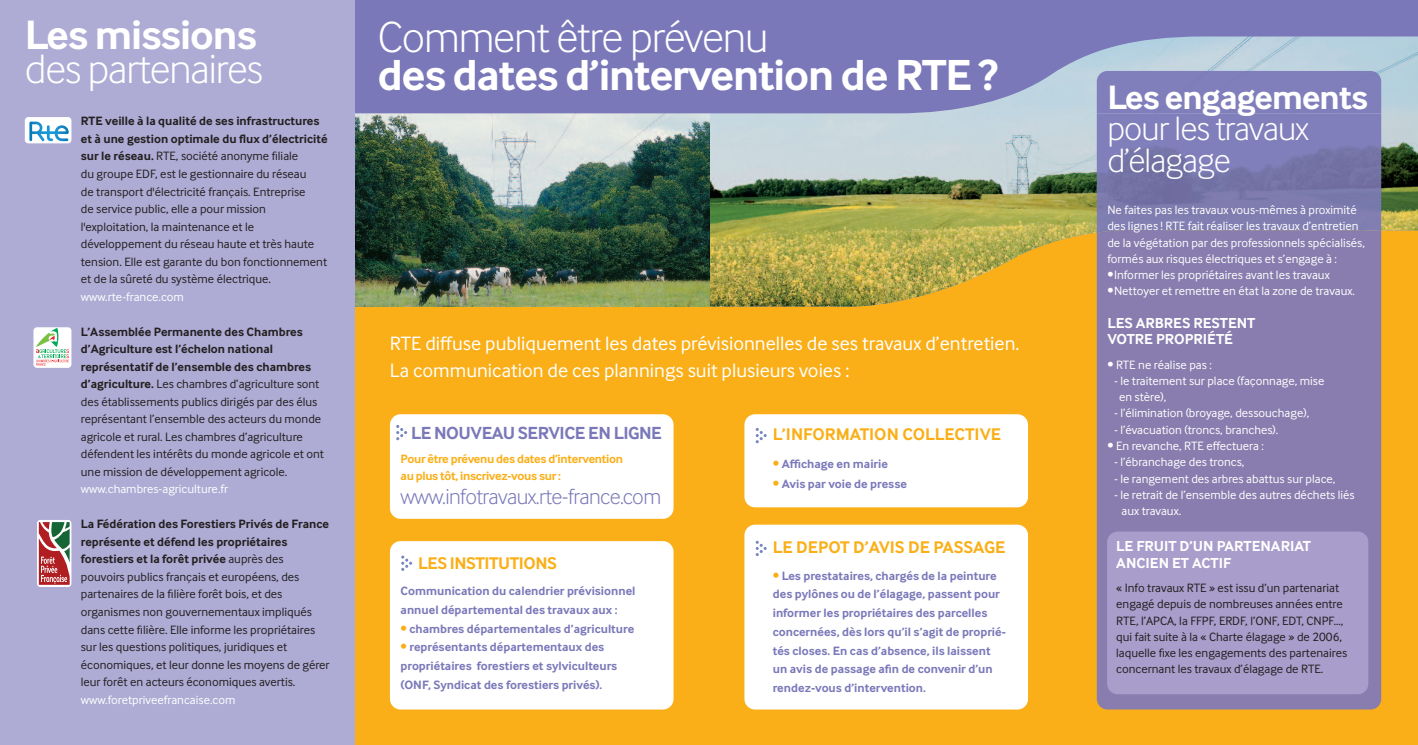
<style>
.page{position:relative;width:1418px;height:745px;background:#fff}
.page>*{position:absolute;margin:0;border:0;box-sizing:border-box;transform-origin:0 0}
.t1{font:700 45px "Inter Face";letter-spacing:-.025em;color:#fff}
.t2{font:300 45px "Inter Face";letter-spacing:-.025em;color:#fff}
.t3{font:300 42.5px "Inter Face";letter-spacing:-.025em;color:#fff}
.t4{font:700 42.5px "Inter Face";letter-spacing:-.025em;color:#fff}
.t5{font:300 35px/31.2px "Inter Face";letter-spacing:-.025em;color:#fff}
.t6{font:700 35px "Inter Face";letter-spacing:-.025em;color:#fff}
.t7{font:300 22.5px "Inter Face";letter-spacing:-.025em;color:#7a78b9}
.t8{font:20px/26.2px "Inter Face";color:#fff}
.t9{font:700 18.12px "Inter Face";letter-spacing:-.025em;color:#7a78b9}
.t10{font:700 17.5px "Inter Face";color:#faaf18}
.t11{font:700 17.5px "Inter Face";letter-spacing:-.025em;color:#faaf18}
.t12{font:700 15px/16.2px "Inter Face";color:#fff}
.t13{font:12.5px/17.5px "Inter Face";color:#231f20}
.t14{font:12.5px/16.2px "Inter Face";color:#fff}
.t15{font:700 12.5px/18.8px "Inter Face";color:#7a78b9}
.t16{font:700 12.5px/17.5px "Inter Face";letter-spacing:-.025em;color:#faaf18}
.s1{font-weight:700}
.s2{color:#faaf18}
</style>
<div class="page">
<div style="left:354px;top:159px;width:1063px;height:585px;background:#faaf18"></div>
<div style="left:390px;top:540px;width:283px;height:169px;background:#fff;border-radius:11px"></div>
<div style="left:390px;top:414px;width:283px;height:104px;background:#fff;border-radius:11px"></div>
<div style="left:744px;top:414px;width:284px;height:93px;background:#fff;border-radius:11px"></div>
<div style="left:744px;top:524px;width:284px;height:185px;background:#fff;border-radius:11px"></div>
<img style="left:354px;top:113px;width:1063px;height:194px">
<svg style="left:396px;top:425px;width:11px;height:15px"></svg>
<svg style="left:401px;top:555px;width:11px;height:15px"></svg>
<svg style="left:755px;top:428px;width:11px;height:15px"></svg>
<svg style="left:755px;top:540px;width:11px;height:15px"></svg>
<img style="left:354px;top:113px;width:355px;height:193px">
<svg style="left:354px;top:0;width:1063px;height:113px;background:#8384be"></svg>
<div style="left:1096px;top:232px;width:285px;height:477px;background:#887dae"></div>
<img style="left:1096px;top:113px;width:285px;height:119px">
<div style="left:1096px;top:71px;width:285px;height:10px;background:#807fbb"></div>
<div style="left:0;top:0;width:354px;height:744px;background:#aeabd4"></div>
<div style="left:1107px;top:531px;width:261px;height:162px;background:#a99dcb;border-radius:11px"></div>
<div style="left:25px;top:117px;width:46px;height:26px;background:#fff;border-radius:4px"></div>
<svg style="left:29px;top:121px;width:40px;height:20px"></svg>
<div style="left:33px;top:327px;width:38px;height:40px;background:#fff;border-radius:4px"></div>
<svg style="left:36px;top:328px;width:33px;height:37px"></svg>
<svg style="left:37px;top:519px;width:34px;height:67px"></svg>
<svg style="left:39px;top:521px;width:31px;height:63px;background:#a86d65"></svg>
<h2 class="t4" style="left:25px;top:10px;width:234px">Les missions</h2>
<h2 class="t3" style="left:25px;top:45px;width:240px">des partenaires</h2>
<p class="t13" style="left:81px;top:112px;width:248px"><span class="s1">RTE veille à la qualité de ses infrastructures et à une gestion optimale du flux d’électricité sur le réseau.</span> RTE, société anonyme filiale<br>du groupe EDF, est le gestionnaire du réseau<br>de transport d'électricité français. Entreprise<br>de service public, elle a pour mission l'exploitation, la maintenance et le développement du réseau haute et très haute tension. Elle est garante du bon fonctionnement et de la sûreté du système électrique.</p>
<p class="t14" style="left:81px;top:288px;width:105px">www.rte-france.com</p>
<p class="t13" style="left:81px;top:322px;width:245px"><span class="s1">L’Assemblée Permanente des Chambres d’Agriculture est l’échelon national représentatif de l’ensemble des chambres d’agriculture.</span> Les chambres d’agriculture sont des établissements publics dirigés par des élus représentant l’ensemble des acteurs du monde agricole et rural. Les chambres d’agriculture défendent les intérêts du monde agricole et ont une mission de développement agricole.</p>
<p class="t14" style="left:81px;top:480px;width:149px">www.chambres-agriculture.fr</p>
<p class="t13" style="left:81px;top:515px;width:250px"><span class="s1">La Fédération des Forestiers Privés de France représente et défend les propriétaires forestiers et la forêt privée</span> auprès des pouvoirs publics français et européens, des partenaires de la filière forêt bois, et des organismes non gouvernementaux impliqués dans cette filière. Elle informe les propriétaires sur les questions politiques, juridiques et économiques, et leur donne les moyens de gérer leur forêt en acteurs économiques avertis.</p>
<p class="t14" style="left:81px;top:690px;width:156px">www.foretpriveefrancaise.com</p>
<h1 class="t2" style="left:378px;top:12px;width:392px">Comment être prévenu</h1>
<h1 class="t1" style="left:378px;top:49px;width:621px">des dates d’intervention de RTE ?</h1>
<h3 class="t8" style="left:390px;top:330px;width:631px">RTE diffuse publiquement les dates prévisionnelles de ses travaux d’entretien.<br>La communication de ces plannings suit plusieurs voies :</h3>
<h3 class="t9" style="left:411px;top:422px;width:252px">LE NOUVEAU SERVICE EN LIGNE</h3>
<p class="t16" style="left:400px;top:449px;width:224px">Pour être prévenu des dates d’intervention au plus tôt, inscrivez-vous sur :</p>
<h3 class="t7" style="left:400px;top:483px;width:262px">www.infotravaux.rte-france.com</h3>
<h3 class="t11" style="left:418px;top:552px;width:140px">LES INSTITUTIONS</h3>
<p class="t15" style="left:400px;top:581px;width:236px">Communication du calendrier prévisionnel annuel départemental des travaux aux :</p>
<p class="t15" style="left:400px;top:618px;width:235px"><span class="s2">•</span> chambres départementales d’agriculture</p>
<p class="t15" style="left:400px;top:637px;width:218px"><span class="s2">•</span> représentants départementaux des propriétaires forestiers et sylviculteurs (ONF, Syndicat des forestiers privés).</p>
<h3 class="t10" style="left:772px;top:424px;width:230px">L’INFORMATION COLLECTIVE</h3>
<p class="t15" style="left:772px;top:453px;width:117px"><span class="s2">•</span> Affichage en mairie</p>
<p class="t15" style="left:772px;top:473px;width:136px"><span class="s2">•</span> Avis par voie de presse</p>
<h3 class="t10" style="left:772px;top:537px;width:234px">LE DEPOT D’AVIS DE PASSAGE</h3>
<p class="t15" style="left:772px;top:565px;width:235px"><span class="s2">•</span> Les prestataires, chargés de la peinture des pylônes ou de l’élagage, passent pour informer les propriétaires des parcelles concernées, dès lors qu’il s’agit de proprié&shy;tés closes. En cas d’absence, ils laissent un avis de passage afin de convenir d’un rendez-vous d’intervention.</p>
<h3 class="t6" style="left:1107px;top:77px;width:262px">Les engagements</h3>
<h3 class="t5" style="left:1107px;top:112px;width:203px">pour les travaux d’élagage</h3>
<p class="t14" style="left:1107px;top:201px;width:259px">Ne faites pas les travaux vous-mêmes à proximité des lignes ! RTE fait réaliser les travaux d’entretien de la végétation par des professionnels spécialisés, formés aux risques électriques et s’engage à :</p>
<p class="t14" style="left:1107px;top:266px;width:224px">•Informer les propriétaires avant les travaux</p>
<p class="t14" style="left:1107px;top:283px;width:249px">•Nettoyer et remettre en état la zone de travaux.</p>
<p class="t12" style="left:1107px;top:314px;width:149px">LES ARBRES RESTENT<br>VOTRE PROPRIÉTÉ</p>
<p class="t14" style="left:1107px;top:356px;width:106px">• RTE ne réalise pas :</p>
<p class="t14" style="left:1118px;top:372px;width:207px;text-indent:-5px">- le traitement sur place (façonnage, mise en stère),</p>
<p class="t14" style="left:1113px;top:405px;width:197px">- l’élimination (broyage, dessouchage),</p>
<p class="t14" style="left:1113px;top:421px;width:166px">- l’évacuation (troncs, branches).</p>
<p class="t14" style="left:1107px;top:437px;width:158px">• En revanche, RTE effectuera :</p>
<p class="t14" style="left:1113px;top:453px;width:132px">- l’ébranchage des troncs,</p>
<p class="t14" style="left:1113px;top:470px;width:223px">- le rangement des arbres abattus sur place,</p>
<p class="t14" style="left:1121px;top:486px;width:235px;text-indent:-7px">- le retrait de l’ensemble des autres déchets liés aux travaux.</p>
<p class="t12" style="left:1116px;top:538px;width:196px">LE FRUIT D’UN PARTENARIAT<br>ANCIEN ET ACTIF</p>
<p class="t13" style="left:1116px;top:579px;width:232px;line-height:16.2px">« Info travaux RTE » est issu d’un partenariat engagé depuis de nombreuses années entre RTE, l’APCA, la FFPF, ERDF, l’ONF, EDT, CNPF…, qui fait suite à la « Charte élagage » de 2006, laquelle fixe les engagements des partenaires concernant les travaux d’élagage de RTE.</p>
</div>
